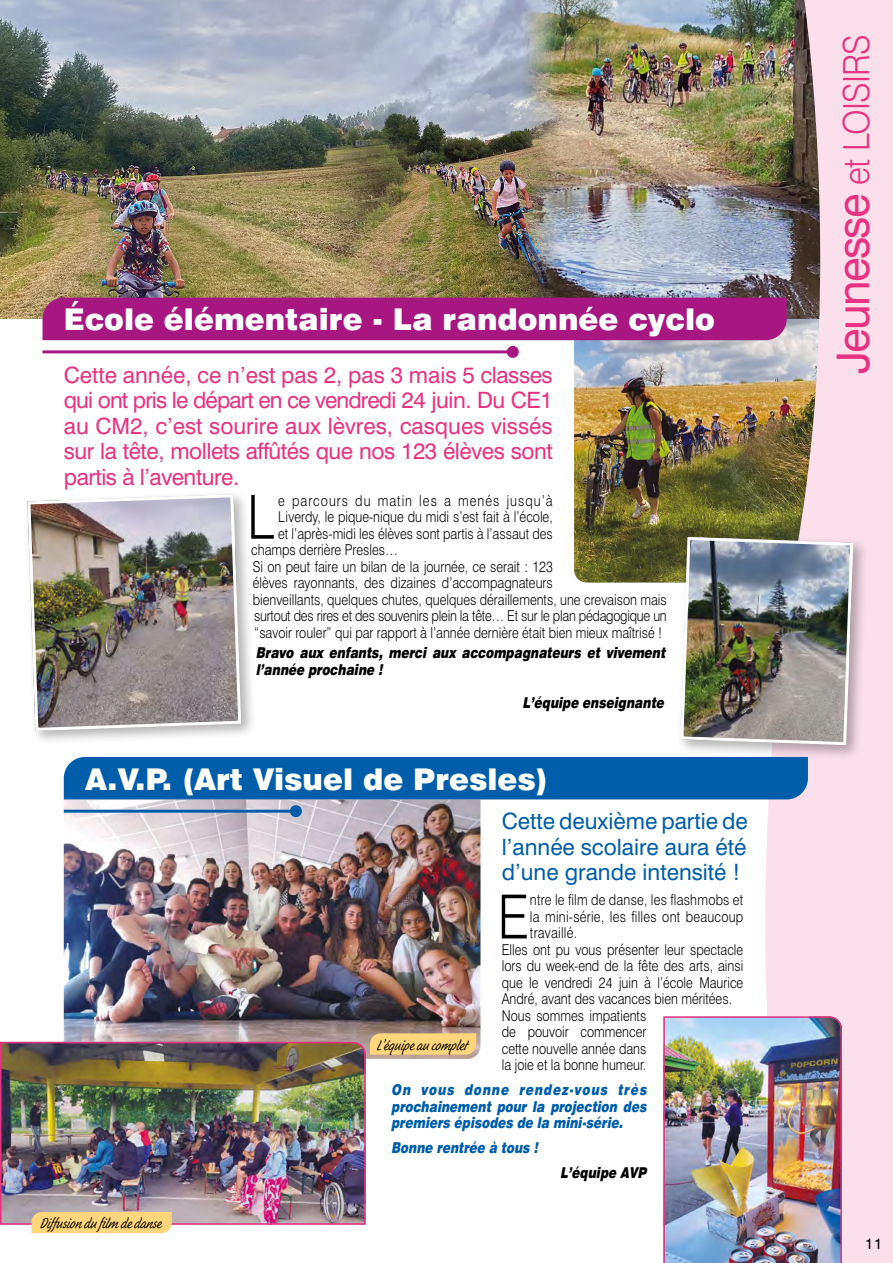
<style>
.page{position:relative;width:893px;height:1263px;background:#fff}
.page>*{position:absolute;margin:0;border:0;box-sizing:border-box;transform-origin:0 0}
.t1{font:300 60.9px "Swiss 721 BT";color:#000;scale:.85 1}
.t2{font:300 36px "Swiss 721 BT";letter-spacing:-.02em;color:#e83181;scale:.94 1}
.t3{font:900 30px "Swiss 721 BT";color:#fff}
.t4{font:22.5px/25.5px "Swiss 721 BT";letter-spacing:-.02em;color:#e83181;text-align:justify}
.t5{font:22.5px/25.5px "Swiss 721 BT";color:#005da9;text-align:justify}
.t6{font:16.5px "Schuss Hand ITC Std";color:#000}
.t7{font:300 15px "Swiss 721 BT";color:#000;scale:.85 1}
.t8{font:italic 900 15px/16.5px "Swiss 721 BT";color:#005da9;text-align:justify;scale:.8 1}
.t9{font:italic 900 15px/16.5px "Swiss 721 BT";color:#000;scale:.8 1}
.t10{font:300 15px "Swiss 721 BT";letter-spacing:.02em;color:#000;scale:.85 1}
.t11{font:300 15px "Swiss 721 BT";letter-spacing:-.02em;color:#000;scale:.85 1}
.t12{font:300 15px "Swiss 721 BT";letter-spacing:.08em;color:#000;scale:.85 1}
.t13{font:15px "Swiss 721 BT";color:#000}
.s1{font-weight:400;font-size:45px}
</style>
<div class="page">
<img style="left:560px;top:0;width:169px;height:298px">
<img style="left:574px;top:340px;width:155px;height:243px">
<img style="left:432px;top:0;width:128px;height:298px">
<img style="left:0;top:0;width:432px;height:319px">
<div style="left:43px;top:298px;width:686px;height:42px;background:#a71681"></div>
<hr style="left:43px;top:350px;width:470px;height:3px;background:#a71681">
<div style="left:507px;top:346px;width:12px;height:12px;background:#a71681;border-radius:50%"></div>
<img style="left:729px;top:0;width:164px;height:1263px">
<div style="left:676px;top:532px;width:192px;height:228px;background:#000;opacity:.3"></div>
<img style="left:679px;top:535px;width:176px;height:212px">
<div style="left:23px;top:490px;width:233px;height:256px;background:#000;opacity:.3"></div>
<img style="left:27px;top:494px;width:214px;height:237px">
<div style="left:27px;top:494px;width:214px;height:237px;border:3px solid #fff;border-radius:7px"></div>
<img style="left:64px;top:799px;width:416px;height:260px">
<div style="left:64px;top:757px;width:744px;height:42px;background:#005da9"></div>
<hr style="left:64px;top:810px;width:232px;height:3px;background:#005da9">
<div style="left:290px;top:805px;width:12px;height:12px;background:#005da9;border-radius:50%"></div>
<img style="left:0;top:1041px;width:366px;height:184px">
<img style="left:663px;top:1015px;width:180px;height:248px">
<div style="left:31px;top:1212px;width:141px;height:21px;background:#ffd67b"></div>
<div style="left:370px;top:1033px;width:106px;height:21px;background:#ffd67b"></div>
<h3 class="t3" style="left:64px;top:301px;width:653px">École élémentaire - La randonnée cyclo</h3>
<h3 class="t4" style="left:64px;top:362px;width:491px">Cette année, ce n’est pas 2, pas 3 mais 5 classes qui ont pris le départ en ce vendredi 24 juin. Du CE1 au CM2, c’est sourire aux lèvres, casques vissés sur la tête, mollets affûtés que nos 123 élèves sont partis à l’aventure.</h3>
<h1 class="t1" style="left:247px;top:480px;width:33px">L</h1>
<p class="t12" style="left:278px;top:491px;width:325px">e parcours du matin les a menés jusqu’à</p>
<p class="t7" style="left:278px;top:508px;width:325px">Liverdy, le pique-nique du midi s’est fait à l’école,</p>
<p class="t7" style="left:278px;top:524px;width:325px">et l’après-midi les élèves sont partis à l’assaut des</p>
<p class="t7" style="left:251px;top:541px;width:174px">champs derrière Presles…</p>
<p class="t7" style="left:253px;top:557px;width:354px">Si on peut faire un bilan de la journée, ce serait : 123</p>
<p class="t7" style="left:253px;top:574px;width:354px">élèves rayonnants, des dizaines d’accompagnateurs</p>
<p class="t7" style="left:253px;top:590px;width:489px">bienveillants, quelques chutes, quelques déraillements, une crevaison mais</p>
<p class="t11" style="left:254px;top:607px;width:487px">surtout des rires et des souvenirs plein la tête… Et sur le plan pédagogique un</p>
<p class="t7" style="left:254px;top:623px;width:481px">“savoir rouler” qui par rapport à l’année dernière était bien mieux maîtrisé !</p>
<p class="t9" style="left:256px;top:645px;width:517px">Bravo aux enfants, merci aux accompagnateurs et vivement l’année prochaine !</p>
<p class="t9" style="left:522px;top:694px;width:182px">L’équipe enseignante</p>
<h3 class="t3" style="left:85px;top:761px;width:465px">A.V.P. (Art Visuel de Presles)</h3>
<p class="t6" style="left:41px;top:1213px;width:123px">Diffusion du film de danse</p>
<h3 class="t5" style="left:502px;top:808px;width:248px">Cette deuxième partie de l’année scolaire aura été d’une grande intensité !</h3>
<h1 class="t1" style="left:498px;top:880px;width:38px">E</h1>
<p class="t10" style="left:530px;top:891px;width:253px">ntre le film de danse, les flashmobs et</p>
<p class="t10" style="left:530px;top:907px;width:253px">la mini-série, les filles ont beaucoup</p>
<p class="t10" style="left:530px;top:924px;width:57px">travaillé.</p>
<p class="t7" style="left:502px;top:940px;width:286px">Elles ont pu vous présenter leur spectacle</p>
<p class="t7" style="left:502px;top:957px;width:286px">lors du week-end de la fête des arts, ainsi</p>
<p class="t7" style="left:502px;top:973px;width:286px">que le vendredi 24 juin à l’école Maurice</p>
<p class="t7" style="left:502px;top:990px;width:272px">André, avant des vacances bien méritées.</p>
<p class="t7" style="left:502px;top:1006px;width:172px">Nous sommes impatients</p>
<p class="t7" style="left:502px;top:1023px;width:172px">de pouvoir commencer</p>
<p class="t7" style="left:502px;top:1039px;width:172px">cette nouvelle année dans</p>
<p class="t7" style="left:502px;top:1056px;width:172px">la joie et la bonne humeur.</p>
<p class="t8" style="left:391px;top:1082px;width:324px">On vous donne rendez-vous très prochainement pour la projection des premiers épisodes de la mini-série.</p>
<p class="t8" style="left:391px;top:1140px;width:189px">Bonne rentrée à tous !</p>
<p class="t9" style="left:560px;top:1165px;width:113px">L’équipe AVP</p>
<p class="t6" style="left:377px;top:1034px;width:92px">L’équipe au complet</p>
<h2 class="t2" style="left:834px;top:373px;width:363px;rotate:-90deg"><span class="s1">Jeunesse</span> et LOISIRS</h2>
<p class="t13" style="left:865px;top:1234px;width:19px">11</p>
</div>
